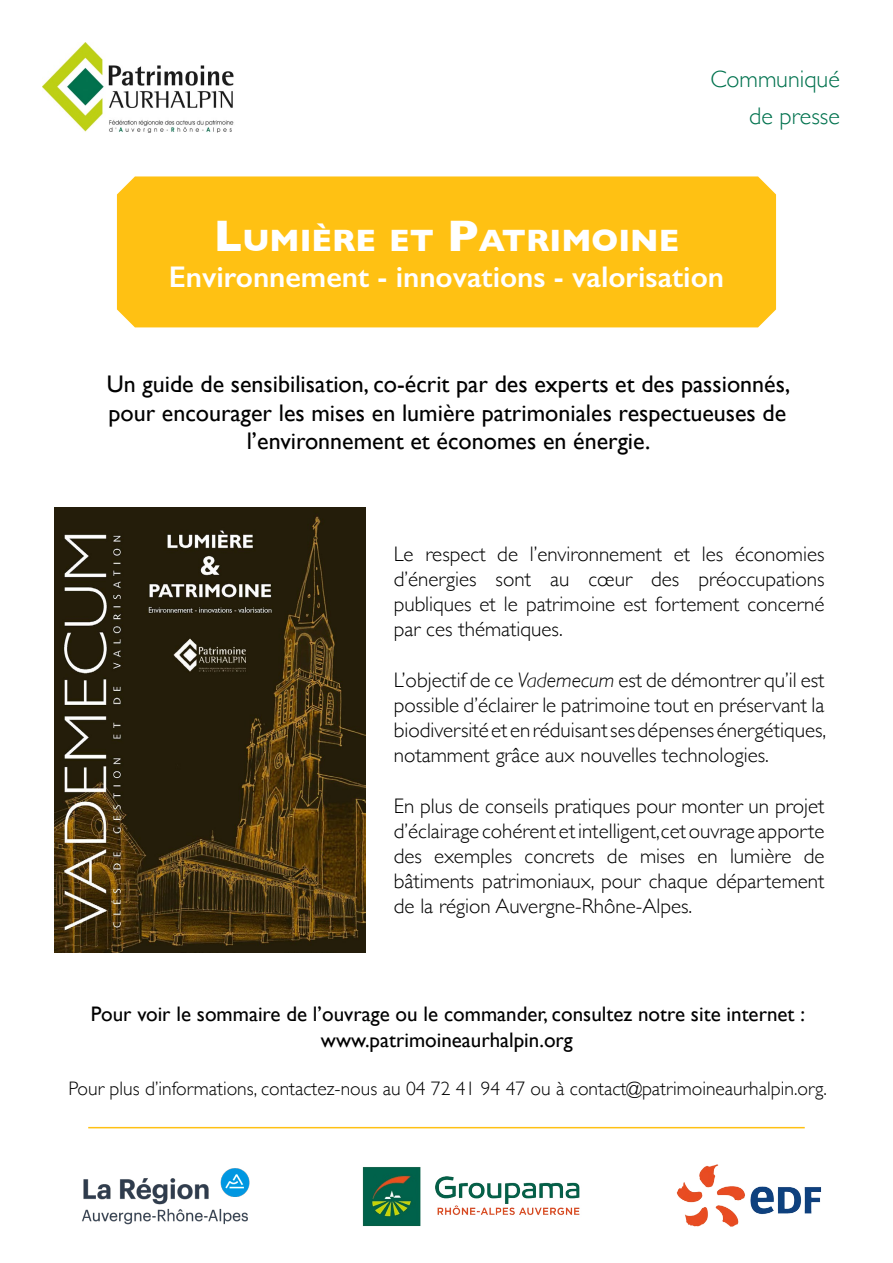
<style>
.page{position:relative;width:893px;height:1263px;background:#fff}
.page>*{position:absolute;margin:0;border:0;box-sizing:border-box;transform-origin:0 0}
.t1{font:700 31.5px "Gill Sans";color:#fff}
.t2{font:600 30px "Gill Sans";color:#fff}
.t3{font:24px/28.8px "Gill Sans";color:#000;text-align:center}
.t4{font:300 24px/37.5px "Gill Sans";color:#00724e;text-align:right}
.t5{font:300 21px/25.2px "Gill Sans";color:#000;text-align:justify}
.t6{font:21px/25.2px "Gill Sans";color:#000;text-align:center}
.t7{font:300 19.5px "Gill Sans";color:#000}
.s1{font-size:45px}
.s2{font-style:italic}
</style>
<div class="page">
<img style="left:54px;top:507px;width:312px;height:445px">
<div style="left:117px;top:176px;width:659px;height:151px;background:#ffc113"></div>
<img style="left:42px;top:42px;width:192px;height:91px">
<img style="left:362px;top:1167px;width:218px;height:59px">
<hr style="left:88px;top:1127px;width:717px;height:1px;background:#ffc113">
<img style="left:676px;top:1164px;width:146px;height:63px">
<img style="left:82px;top:1168px;width:168px;height:57px">
<p class="t4" style="left:710px;top:59px;width:131px">Communiqué de presse</p>
<h1 class="t1" style="left:214px;top:216px;width:467px"><span class="s1">L</span>UMIÈRE ET <span class="s1">P</span>ATRIMOINE</h1>
<h2 class="t2" style="left:169px;top:259px;width:557px">Environnement - innovations - valorisation</h2>
<p class="t3" style="left:107px;top:369px;width:685px">Un guide de sensibilisation, co-écrit par des experts et des passionnés, pour encourager les mises en lumière patrimoniales respectueuses de l’environnement et économes en énergie.</p>
<p class="t5" style="left:394px;top:540px;width:432px">Le respect de l’environnement et les économies d’énergies sont au cœur des préoccupations publiques et le patrimoine est fortement concerné par ces thématiques.</p>
<p class="t5" style="left:394px;top:666px;width:434px">L’objectif de ce <span class="s2">Vademecum</span> est de démontrer qu’il est possible d’éclairer le patrimoine tout en préservant la biodiversité et en réduisant ses dépenses énergétiques, notamment grâce aux nouvelles technologies.</p>
<p class="t5" style="left:394px;top:792px;width:432px">En plus de conseils pratiques pour monter un projet d’éclairage cohérent et intelligent,cet ouvrage apporte des exemples concrets de mises en lumière de bâtiments patrimoniaux, pour chaque département de la région Auvergne-Rhône-Alpes.</p>
<p class="t6" style="left:91px;top:1001px;width:716px">Pour voir le sommaire de l’ouvrage ou le commander, consultez notre site internet : www.patrimoineaurhalpin.org</p>
<p class="t7" style="left:69px;top:1073px;width:760px">Pour plus d’informations, contactez-nous au 04 72 41 94 47 ou à contact@patrimoineaurhalpin.org.</p>
</div>
